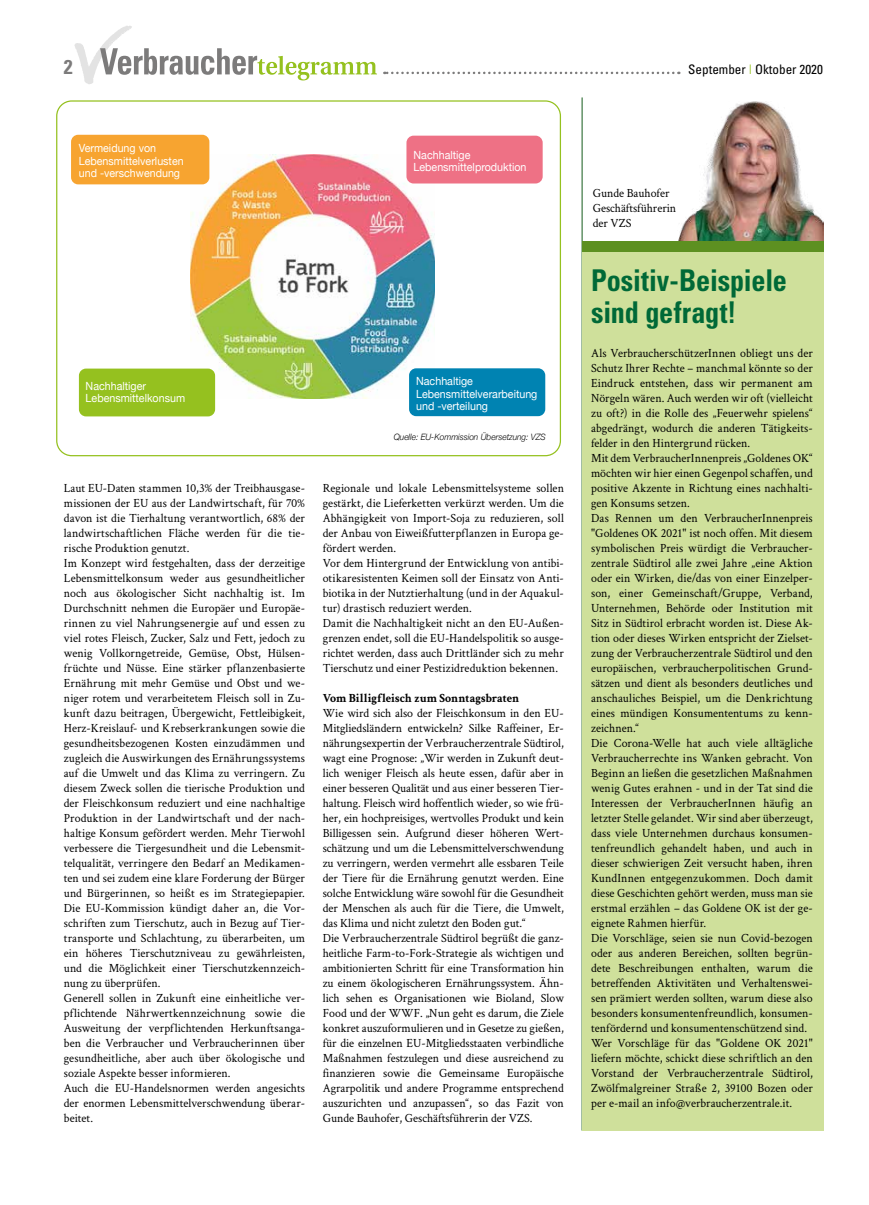
<style>
.page{position:relative;width:869px;height:1205px;background:#fff}
.page>*{position:absolute;margin:0;border:0;box-sizing:border-box;transform-origin:0 0}
.t1{font:700 condensed 30px/32.5px "Univers";letter-spacing:-.005em;color:#006937;scale:.94 1}
.t2{font:700 condensed 20px "Univers";color:#7c7b7b}
.t3{font:condensed 13.12px "Univers";color:#000}
.t4{font:12.5px/15px "Crimson Text";color:#000;scale:.95 1}
.t5{font:700 12.5px "Crimson Text";color:#000;scale:.95 1}
.t6{font:11.25px/12.5px "Helvetica Neue";color:#fff;scale:.95 1}
.t7{font:italic 300 8.75px "Helvetica Neue";color:#000;scale:.95 1}
.s1{color:#95c11f}
</style>
<div class="page">
<svg style="left:74px;top:26px;width:303px;height:58px"></svg>
<svg style="left:384px;top:72px;width:295px;height:2px"></svg>
<img style="left:191px;top:155px;width:243px;height:243px">
<div style="left:79px;top:369px;width:136px;height:47px;background:#95c11f;border-radius:7px"></div>
<div style="left:409px;top:368px;width:136px;height:48px;background:#0083b2;border-radius:7px"></div>
<div style="left:406px;top:136px;width:136px;height:47px;background:#ee7185;border-radius:7px"></div>
<hr style="left:581px;top:97px;width:1px;height:1033px;background:#145c1c">
<div style="left:582px;top:251px;width:241px;height:879px;background:#cfe09b"></div>
<img style="left:678px;top:101px;width:144px;height:140px">
<div style="left:582px;top:241px;width:240px;height:11px;background:#5d9021"></div>
<div style="left:71px;top:135px;width:138px;height:49px;background:#f7a430;border-radius:7px"></div>
<h2 class="t2" style="left:64px;top:55px;width:10px">2</h2>
<p class="t3" style="left:688px;top:61px;width:136px">September <span class="s1">|</span> Oktober 2020</p>
<p class="t6" style="left:79px;top:143px;width:112px">Vermeidung von<br>Lebensmittelverlusten und -verschwendung</p>
<p class="t6" style="left:413px;top:149px;width:120px">Nachhaltige<br>Lebensmittelproduktion</p>
<p class="t6" style="left:86px;top:380px;width:106px">Nachhaltiger<br>Lebensmittelkonsum</p>
<p class="t4" style="left:64px;top:480px;width:255px">Laut EU-Daten stammen 10,3% der Treibhausgase&shy;missionen der EU aus der Landwirtschaft, für 70% davon ist die Tierhaltung verantwortlich, 68% der landwirtschaftlichen Fläche werden für die tie&shy;rische Produktion genutzt.<br>Im Konzept wird festgehalten, dass der derzeitige Lebensmittelkonsum weder aus gesundheitlicher noch aus ökologischer Sicht nachhaltig ist. Im Durchschnitt nehmen die Europäer und Europäe&shy;rinnen zu viel Nahrungsenergie auf und essen zu viel rotes Fleisch, Zucker, Salz und Fett, jedoch zu wenig Vollkorngetreide, Gemüse, Obst, Hülsen&shy;früchte und Nüsse. Eine stärker pflanzenbasierte Ernährung mit mehr Gemüse und Obst und we&shy;niger rotem und verarbeitetem Fleisch soll in Zu&shy;kunft dazu beitragen, Übergewicht, Fettleibigkeit, Herz-Kreislauf- und Krebserkrankungen sowie die gesundheitsbezogenen Kosten einzudämmen und zugleich die Auswirkungen des Ernährungssystems auf die Umwelt und das Klima zu verringern. Zu diesem Zweck sollen die tierische Produktion und der Fleischkonsum reduziert und eine nachhaltige Produktion in der Landwirtschaft und der nach&shy;haltige Konsum gefördert werden. Mehr Tierwohl verbessere die Tiergesundheit und die Lebensmit&shy;telqualität, verringere den Bedarf an Medikamen&shy;ten und sei zudem eine klare Forderung der Bürger und Bürgerinnen, so heißt es im Strategiepapier.<br>Die EU-Kommission kündigt daher an, die Vor&shy;schriften zum Tierschutz, auch in Bezug auf Tier&shy;transporte und Schlachtung, zu überarbeiten, um ein höheres Tierschutzniveau zu gewährleisten, und die Möglichkeit einer Tierschutzkennzeich&shy;nung zu überprüfen.<br>Generell sollen in Zukunft eine einheitliche ver&shy;pflichtende Nährwertkennzeichnung sowie die Ausweitung der verpflichtenden Herkunftsanga&shy;ben die Verbraucher und Verbraucherinnen über gesundheitliche, aber auch über ökologische und soziale Aspekte besser informieren.<br>Auch die EU-Handelsnormen werden angesichts der enormen Lebensmittelverschwendung überar&shy;beitet.</p>
<p class="t6" style="left:416px;top:375px;width:129px">Nachhaltige<br>Lebensmittelverarbeitung und -verteilung</p>
<p class="t7" style="left:393px;top:430px;width:161px">Quelle: EU-Kommission Übersetzung: VZS</p>
<p class="t4" style="left:322px;top:480px;width:255px">Regionale und lokale Lebensmittelsysteme sollen gestärkt, die Lieferketten verkürzt werden. Um die Abhängigkeit von Import-Soja zu reduzieren, soll der Anbau von Eiweißfutterpflanzen in Europa ge&shy;fördert werden.<br>Vor dem Hintergrund der Entwicklung von antibi&shy;otikaresistenten Keimen soll der Einsatz von Anti&shy;biotika in der Nutztierhaltung (und in der Aquakul&shy;tur) drastisch reduziert werden.<br>Damit die Nachhaltigkeit nicht an den EU-Außen&shy;grenzen endet, soll die EU-Handelspolitik so ausge&shy;richtet werden, dass auch Drittländer sich zu mehr Tierschutz und einer Pestizidreduktion bekennen.</p>
<p class="t5" style="left:322px;top:690px;width:208px">Vom Billigfleisch zum Sonntagsbraten</p>
<p class="t4" style="left:322px;top:705px;width:255px">Wie wird sich also der Fleischkonsum in den EU-Mitgliedsländern entwickeln? Silke Raffeiner, Er&shy;nährungsexpertin der Verbraucherzentrale Südtirol, wagt eine Prognose: „Wir werden in Zukunft deut&shy;lich weniger Fleisch als heute essen, dafür aber in einer besseren Qualität und aus einer besseren Tier&shy;haltung. Fleisch wird hoffentlich wieder, so wie frü&shy;her, ein hochpreisiges, wertvolles Produkt und kein Billigessen sein. Aufgrund dieser höheren Wert&shy;schätzung und um die Lebensmittelverschwendung zu verringern, werden vermehrt alle essbaren Teile der Tiere für die Ernährung genutzt werden. Eine solche Entwicklung wäre sowohl für die Gesundheit der Menschen als auch für die Tiere, die Umwelt, das Klima und nicht zuletzt den Boden gut.“<br>Die Verbraucherzentrale Südtirol begrüßt die ganz&shy;heitliche Farm-to-Fork-Strategie als wichtigen und ambitionierten Schritt für eine Transformation hin zu einem ökologischeren Ernährungssystem. Ähn&shy;lich sehen es Organisationen wie Bioland, Slow Food und der WWF. „Nun geht es darum, die Ziele konkret auszuformulieren und in Gesetze zu gießen, für die einzelnen EU-Mitgliedsstaaten verbindliche Maßnahmen festzulegen und diese ausreichend zu finanzieren sowie die Gemeinsame Europäische Agrarpolitik und andere Programme entsprechend auszurichten und anzupassen“, so das Fazit von Gunde Bauhofer, Geschäftsführerin der VZS.</p>
<p class="t4" style="left:592px;top:185px;width:89px">Gunde Bauhofer<br>Geschäftsführerin der VZS</p>
<h1 class="t1" style="left:590px;top:263px;width:210px">Positiv-Beispiele sind gefragt!</h1>
<p class="t4" style="left:590px;top:345px;width:235px">Als VerbraucherschützerInnen obliegt uns der Schutz Ihrer Rechte – manchmal könnte so der Eindruck entstehen, dass wir permanent am Nörgeln wären. Auch werden wir oft (vielleicht zu oft?) in die Rolle des „Feuerwehr spielens“ abgedrängt, wodurch die anderen Tätigkeits&shy;felder in den Hintergrund rücken.<br>Mit dem VerbraucherInnenpreis „Goldenes OK“ möchten wir hier einen Gegenpol schaffen, und positive Akzente in Richtung eines nachhalti&shy;gen Konsums setzen.<br>Das Rennen um den VerbraucherInnenpreis "Goldenes OK 2021" ist noch offen. Mit diesem symbolischen Preis würdigt die Verbraucher&shy;zentrale Südtirol alle zwei Jahre „eine Aktion oder ein Wirken, die/das von einer Einzelper&shy;son, einer Gemeinschaft/Gruppe, Verband, Unternehmen, Behörde oder Institution mit Sitz in Südtirol erbracht worden ist. Diese Ak&shy;tion oder dieses Wirken entspricht der Zielset&shy;zung der Verbraucherzentrale Südtirol und den europäischen, verbraucherpolitischen Grund&shy;sätzen und dient als besonders deutliches und anschauliches Beispiel, um die Denkrichtung eines mündigen Konsumententums zu kenn&shy;zeichnen.“<br>Die Corona-Welle hat auch viele alltägliche Verbraucherrechte ins Wanken gebracht. Von Beginn an ließen die gesetzlichen Maßnahmen wenig Gutes erahnen - und in der Tat sind die Interessen der VerbraucherInnen häufig an letzter Stelle gelandet. Wir sind aber überzeugt, dass viele Unternehmen durchaus konsumen&shy;tenfreundlich gehandelt haben, und auch in dieser schwierigen Zeit versucht haben, ihren KundInnen entgegenzukommen. Doch damit diese Geschichten gehört werden, muss man sie erstmal erzählen – das Goldene OK ist der ge&shy;eignete Rahmen hierfür.<br>Die Vorschläge, seien sie nun Covid-bezogen oder aus anderen Bereichen, sollten begrün&shy;dete Beschreibungen enthalten, warum die betreffenden Aktivitäten und Verhaltenswei&shy;sen prämiert werden sollten, warum diese also besonders konsumentenfreundlich, konsumen&shy;tenfördernd und konsumentenschützend sind.<br>Wer Vorschläge für das "Goldene OK 2021" liefern möchte, schickt diese schriftlich an den Vorstand der Verbraucherzentrale Südtirol, Zwölfmalgreiner Straße 2, 39100 Bozen oder per e-mail an info@verbraucherzentrale.it.</p>
</div>
